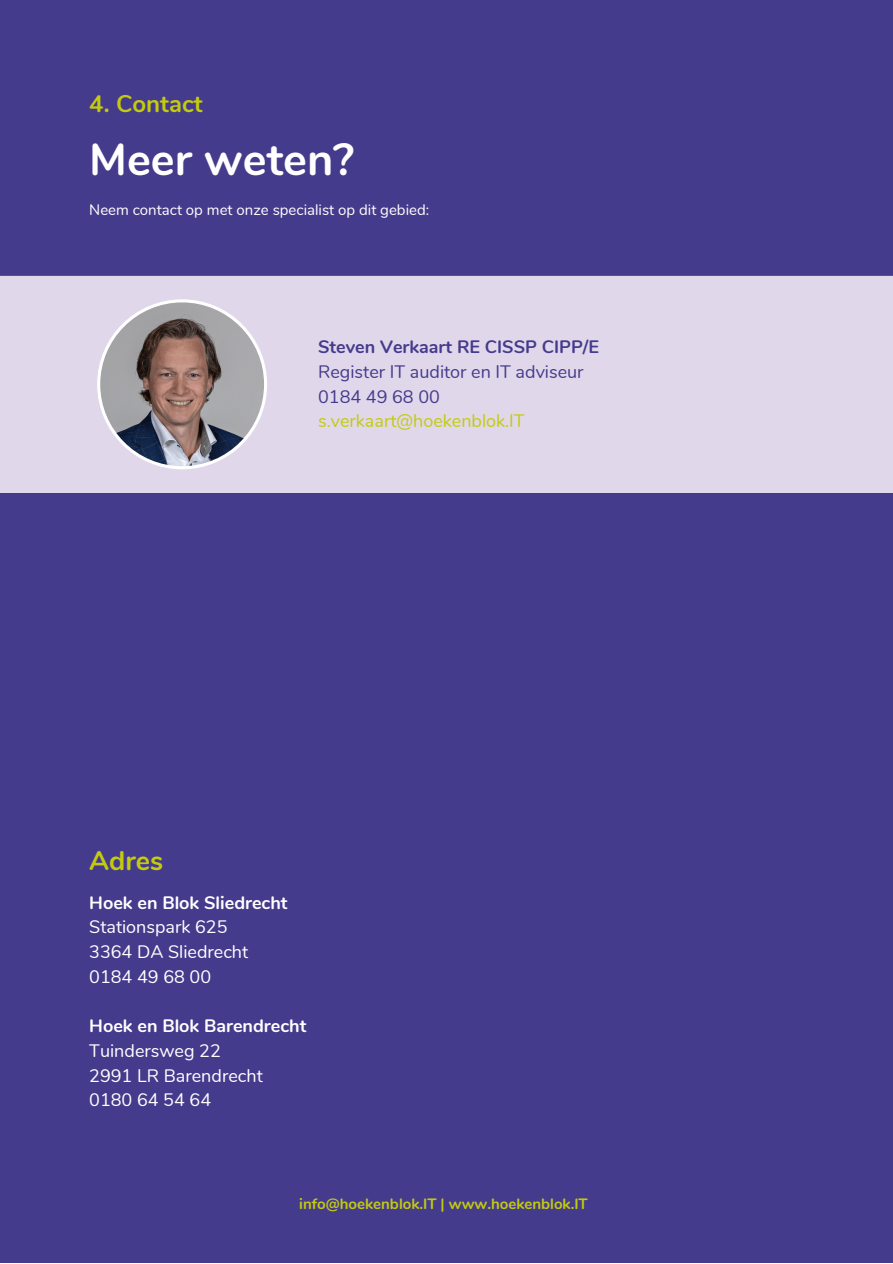
<style>
.page{position:relative;width:893px;height:1264px;background:#fff}
.page>*{position:absolute;margin:0;border:0;box-sizing:border-box;transform-origin:0 0}
.t1{font:700 45px "Nunito";color:#fff}
.t2{font:700 27px "Nunito";color:#c3cb0e}
.t3{font:700 24px "Nunito";color:#c3cb0e}
.t4{font:18px/24.8px "Nunito";color:#fff}
.t5{font:700 18px "Nunito";color:#fff}
.t6{font:18px/24.8px "Nunito";color:#453b8c}
.t7{font:700 18px "Nunito";color:#453b8c}
.t8{font:18px "Nunito";color:#c3cb0e}
.t9{font:15px "Nunito";color:#fff}
.t10{font:700 15px "Nunito";color:#c3cb0e}
</style>
<div class="page">
<div style="left:0;top:0;width:892px;height:275px;background:#453b8c"></div>
<div style="left:0;top:275px;width:892px;height:217px;background:#e0d7eb"></div>
<div style="left:0;top:493px;width:892px;height:769px;background:#453b8c"></div>
<svg style="left:97px;top:299px;width:170px;height:170px"></svg>
<h3 class="t3" style="left:89px;top:88px;width:115px">4. Contact</h3>
<h1 class="t1" style="left:89px;top:129px;width:266px">Meer weten?</h1>
<p class="t9" style="left:89px;top:200px;width:341px">Neem contact op met onze specialist op dit gebied:</p>
<p class="t7" style="left:318px;top:335px;width:282px">Steven Verkaart RE CISSP CIPP/E</p>
<p class="t6" style="left:318px;top:359px;width:267px">Register IT auditor en IT adviseur<br>0184 49 68 00</p>
<p class="t8" style="left:318px;top:409px;width:208px">s.verkaart@hoekenblok.IT</p>
<h2 class="t2" style="left:89px;top:843px;width:75px">Adres</h2>
<p class="t5" style="left:89px;top:890px;width:200px">Hoek en Blok Sliedrecht</p>
<p class="t4" style="left:89px;top:914px;width:160px">Stationspark 625<br>3364 DA Sliedrecht<br>0184 49 68 00</p>
<p class="t5" style="left:89px;top:1014px;width:218px">Hoek en Blok Barendrecht</p>
<p class="t4" style="left:89px;top:1038px;width:175px">Tuindersweg 22<br>2991 LR Barendrecht<br>0180 64 54 64</p>
<p class="t10" style="left:299px;top:1193px;width:290px">info@hoekenblok.IT | www.hoekenblok.IT</p>
</div>
